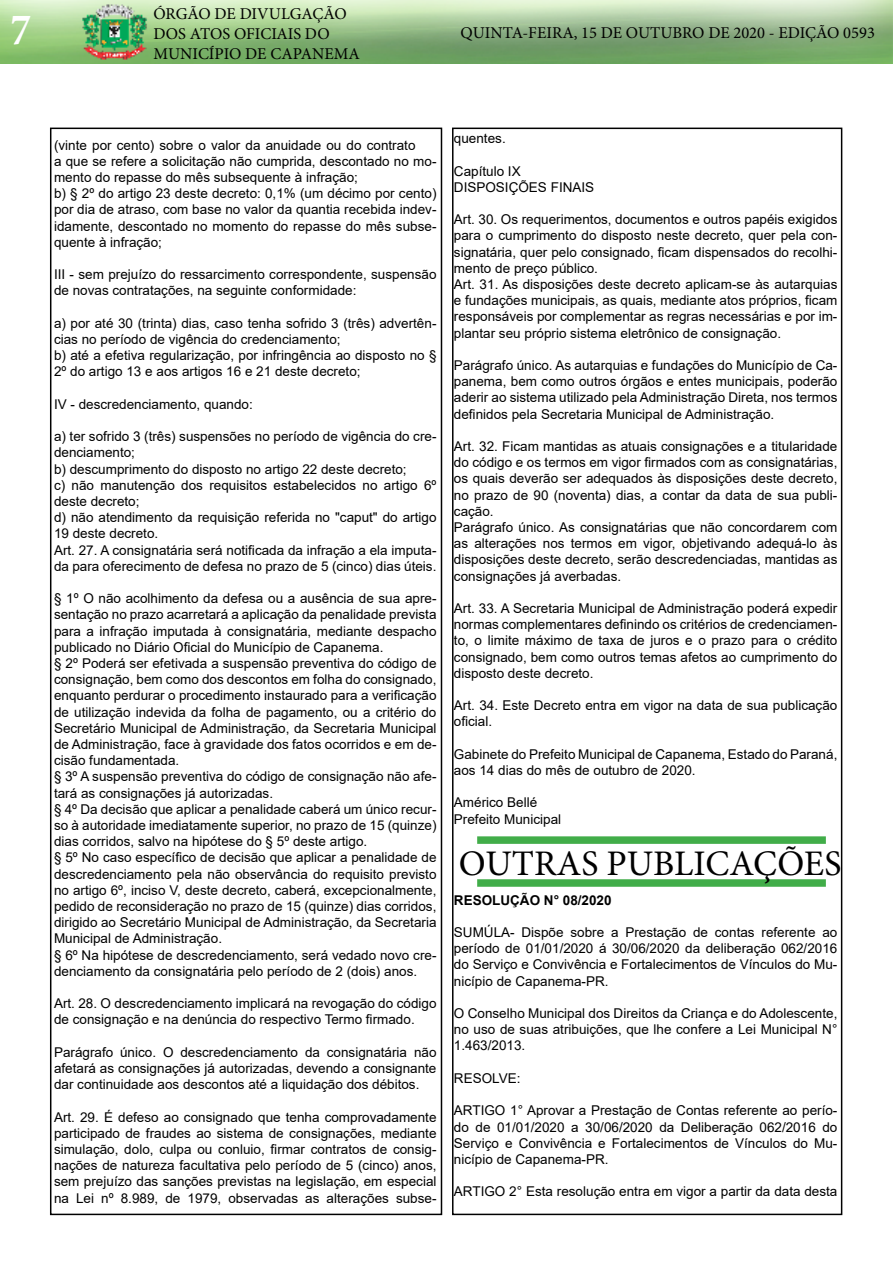
<style>
.page{position:relative;width:893px;height:1263px;background:#fff}
.page>*{position:absolute;margin:0;border:0;box-sizing:border-box;transform-origin:0 0}
.t1{font:700 condensed 45px "Minion Pro";color:#fff}
.t2{font:36px "Minion Pro";color:#000}
.t3{font:16.5px/19.8px "Minion Pro";color:#000}
.t4{font:13.5px/16.2px "Arial";color:#000}
.t5{font:700 13.5px "Arial";color:#000}
</style>
<div class="page">
<div style="left:50px;top:128px;width:392px;height:1087px;border:2px solid #000"></div>
<img style="left:0;top:0;width:893px;height:64px">
<div style="left:452px;top:128px;width:390px;height:1087px;border:2px solid #000"></div>
<div style="left:477px;top:836px;width:349px;height:8px;background:#41ad49"></div>
<div style="left:477px;top:879px;width:349px;height:8px;background:#41ad49"></div>
<h1 class="t1" style="left:11px;top:-1px;width:22px">7</h1>
<p class="t3" style="left:153px;top:4px;width:208px">ÓRGÃO DE DIVULGAÇÃO<br>DOS ATOS OFICIAIS DO<br>MUNICÍPIO DE CAPANEMA</p>
<p class="t3" style="left:461px;top:23px;width:416px">QUINTA-FEIRA, 15 DE OUTUBRO DE 2020 - EDIÇÃO 0593</p>
<p class="t4" style="left:54px;top:137px;width:384px">(vinte por cento) sobre o valor da anuidade ou do contrato<br>a que se refere a solicitação não cumprida, descontado no mo&shy;mento do repasse do mês subsequente à infração;<br>b) § 2º do artigo 23 deste decreto: 0,1% (um décimo por cento) por dia de atraso, com base no valor da quantia recebida indev&shy;idamente, descontado no momento do repasse do mês subse&shy;quente à infração;</p>
<p class="t4" style="left:54px;top:266px;width:384px">III - sem prejuízo do ressarcimento correspondente, suspensão de novas contratações, na seguinte conformidade:</p>
<p class="t4" style="left:54px;top:315px;width:384px">a) por até 30 (trinta) dias, caso tenha sofrido 3 (três) advertên&shy;cias no período de vigência do credenciamento;<br>b) até a efetiva regularização, por infringência ao disposto no § 2º do artigo 13 e aos artigos 16 e 21 deste decreto;</p>
<p class="t4" style="left:54px;top:396px;width:200px">IV - descredenciamento, quando:</p>
<p class="t4" style="left:54px;top:428px;width:384px">a) ter sofrido 3 (três) suspensões no período de vigência do cre&shy;denciamento;<br>b) descumprimento do disposto no artigo 22 deste decreto;<br>c) não manutenção dos requisitos estabelecidos no artigo 6º deste decreto;<br>d) não atendimento da requisição referida no "caput" do artigo 19 deste decreto.<br>Art. 27. A consignatária será notificada da infração a ela imputa&shy;da para oferecimento de defesa no prazo de 5 (cinco) dias úteis.</p>
<p class="t4" style="left:54px;top:590px;width:384px">§ 1º O não acolhimento da defesa ou a ausência de sua apre&shy;sentação no prazo acarretará a aplicação da penalidade prevista para a infração imputada à consignatária, mediante despacho publicado no Diário Oficial do Município de Capanema.<br>§ 2º Poderá ser efetivada a suspensão preventiva do código de consignação, bem como dos descontos em folha do consignado, enquanto perdurar o procedimento instaurado para a verificação de utilização indevida da folha de pagamento, ou a critério do Secretário Municipal de Administração, da Secretaria Municipal de Administração, face à gravidade dos fatos ocorridos e em de&shy;cisão fundamentada.<br>§ 3º A suspensão preventiva do código de consignação não afe&shy;tará as consignações já autorizadas.<br>§ 4º Da decisão que aplicar a penalidade caberá um único recur&shy;so à autoridade imediatamente superior, no prazo de 15 (quinze) dias corridos, salvo na hipótese do § 5º deste artigo.<br>§ 5º No caso específico de decisão que aplicar a penalidade de descredenciamento pela não observância do requisito previsto no artigo 6º, inciso V, deste decreto, caberá, excepcionalmente, pedido de reconsideração no prazo de 15 (quinze) dias corridos, dirigido ao Secretário Municipal de Administração, da Secretaria Municipal de Administração.<br>§ 6º Na hipótese de descredenciamento, será vedado novo cre&shy;denciamento da consignatária pelo período de 2 (dois) anos.</p>
<p class="t4" style="left:54px;top:995px;width:384px">Art. 28. O descredenciamento implicará na revogação do código de consignação e na denúncia do respectivo Termo firmado.</p>
<p class="t4" style="left:54px;top:1044px;width:384px;text-align:justify">Parágrafo único. O descredenciamento da consignatária não afetará as consignações já autorizadas, devendo a consignante dar continuidade aos descontos até a liquidação dos débitos.</p>
<p class="t4" style="left:54px;top:1109px;width:384px;text-align:justify">Art. 29. É defeso ao consignado que tenha comprovadamente participado de fraudes ao sistema de consignações, mediante simulação, dolo, culpa ou conluio, firmar contratos de consig&shy;nações de natureza facultativa pelo período de 5 (cinco) anos, sem prejuízo das sanções previstas na legislação, em especial na Lei nº 8.989, de 1979, observadas as alterações subse-</p>
<p class="t4" style="left:454px;top:130px;width:53px">quentes.</p>
<p class="t4" style="left:454px;top:163px;width:142px">Capítulo IX<br>DISPOSIÇÕES FINAIS</p>
<p class="t4" style="left:454px;top:211px;width:385px">Art. 30. Os requerimentos, documentos e outros papéis exigidos para o cumprimento do disposto neste decreto, quer pela con&shy;signatária, quer pelo consignado, ficam dispensados do recolhi&shy;mento de preço público.<br>Art. 31. As disposições deste decreto aplicam-se às autarquias e fundações municipais, as quais, mediante atos próprios, ficam responsáveis por complementar as regras necessárias e por im&shy;plantar seu próprio sistema eletrônico de consignação.</p>
<p class="t4" style="left:454px;top:357px;width:385px;text-align:justify">Parágrafo único. As autarquias e fundações do Município de Ca&shy;panema, bem como outros órgãos e entes municipais, poderão aderir ao sistema utilizado pela Administração Direta, nos termos definidos pela Secretaria Municipal de Administração.</p>
<p class="t4" style="left:454px;top:438px;width:385px">Art. 32. Ficam mantidas as atuais consignações e a titularidade do código e os termos em vigor firmados com as consignatárias, os quais deverão ser adequados às disposições deste decreto, no prazo de 90 (noventa) dias, a contar da data de sua publi&shy;cação.<br>Parágrafo único. As consignatárias que não concordarem com as alterações nos termos em vigor, objetivando adequá-lo às disposições deste decreto, serão descredenciadas, mantidas as consignações já averbadas.</p>
<p class="t4" style="left:454px;top:600px;width:385px;text-align:justify">Art. 33. A Secretaria Municipal de Administração poderá expedir normas complementares definindo os critérios de credenciamen&shy;to, o limite máximo de taxa de juros e o prazo para o crédito consignado, bem como outros temas afetos ao cumprimento do disposto deste decreto.</p>
<p class="t4" style="left:454px;top:697px;width:385px">Art. 34. Este Decreto entra em vigor na data de sua publicação oficial.</p>
<p class="t4" style="left:454px;top:746px;width:385px">Gabinete do Prefeito Municipal de Capanema, Estado do Paraná, aos 14 dias do mês de outubro de 2020.</p>
<p class="t4" style="left:454px;top:794px;width:109px">Américo Bellé<br>Prefeito Municipal</p>
<h2 class="t2" style="left:459px;top:839px;width:384px">OUTRAS PUBLICAÇÕES</h2>
<p class="t5" style="left:454px;top:890px;width:159px">RESOLUÇÃO N° 08/2020</p>
<p class="t4" style="left:454px;top:924px;width:385px;text-align:justify">SUMÚLA- Dispõe sobre a Prestação de contas referente ao período de 01/01/2020 á 30/06/2020 da deliberação 062/2016 do Serviço e Convivência e Fortalecimentos de Vínculos do Mu&shy;nicípio de Capanema-PR.</p>
<p class="t4" style="left:454px;top:1005px;width:385px;text-align:justify">O Conselho Municipal dos Direitos da Criança e do Adolescente, no uso de suas atribuições, que lhe confere a Lei Municipal N° 1.463/2013.</p>
<p class="t4" style="left:454px;top:1070px;width:68px">RESOLVE:</p>
<p class="t4" style="left:454px;top:1102px;width:385px;text-align:justify">ARTIGO 1° Aprovar a Prestação de Contas referente ao perío&shy;do de 01/01/2020 a 30/06/2020 da Deliberação 062/2016 do Serviço e Convivência e Fortalecimentos de Vínculos do Mu&shy;nicípio de Capanema-PR.</p>
<p class="t4" style="left:454px;top:1183px;width:385px">ARTIGO 2° Esta resolução entra em vigor a partir da data desta</p>
</div>
